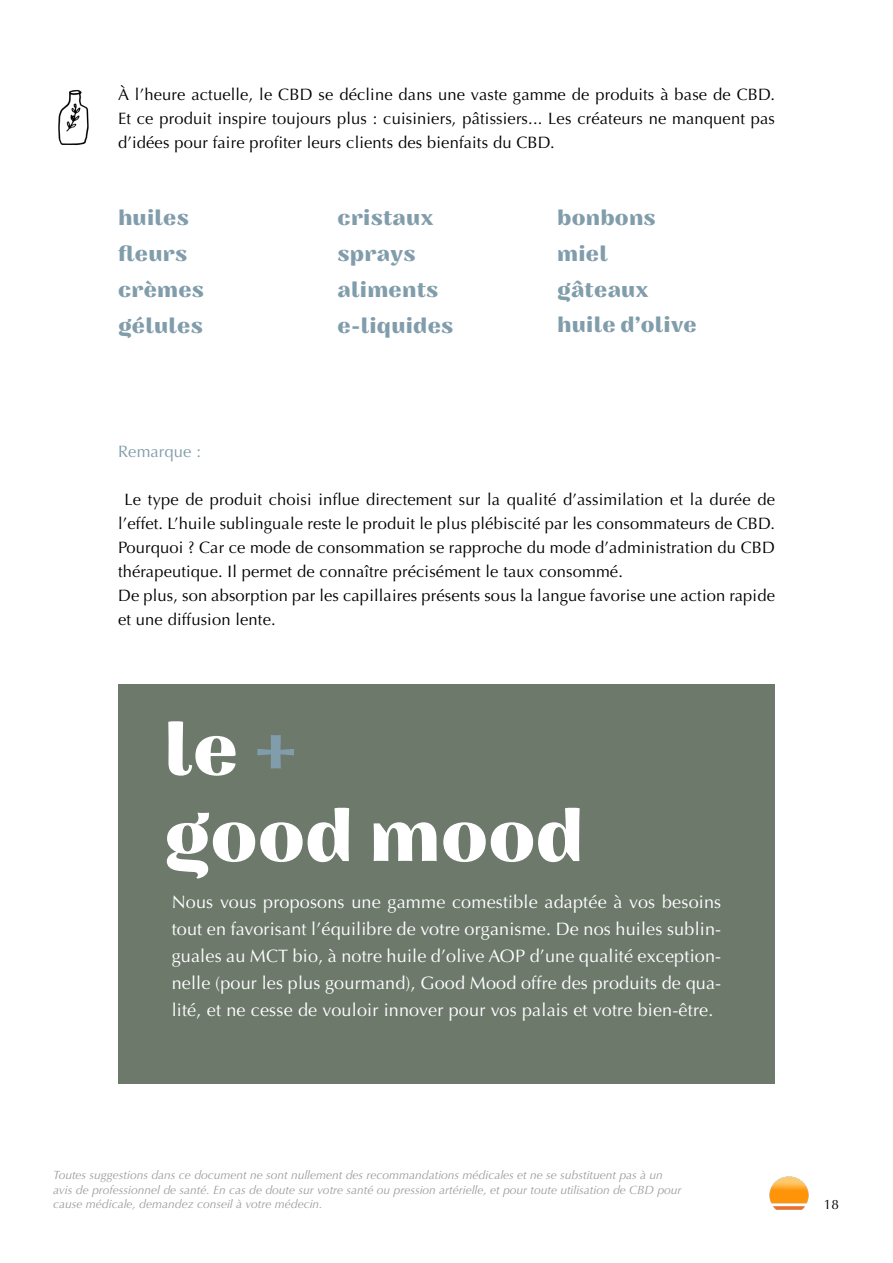
<style>
.page{position:relative;width:893px;height:1263px;background:#fff}
.page>*{position:absolute;margin:0;border:0;box-sizing:border-box;transform-origin:0 0}
.t1{font:700 72px/86.4px "Nazare";color:#fff}
.t2{font:700 21px/36px "Nazare";letter-spacing:.01em;color:#819dab}
.t3{font:18px/27px "Optima";letter-spacing:.01em;color:#fff;text-align:justify}
.t4{font:16.5px/24px "Optima";letter-spacing:.01em;color:#000;text-align:justify}
.t5{font:16.5px "Optima";letter-spacing:.01em;color:#819dab}
.t6{font:13.5px "Optima";color:#000}
.t7{font:italic 12px/14.4px "Optima";color:#9d9d9c}
.s1{color:#819dab}
</style>
<div class="page">
<div style="left:118px;top:684px;width:657px;height:400px;background:#6c796b"></div>
<img style="left:769px;top:1176px;width:40px;height:34px">
<img style="left:58px;top:89px;width:31px;height:57px">
<p class="t4" style="left:118px;top:83px;width:658px">À l’heure actuelle, le CBD se décline dans une vaste gamme de produits à base de CBD.<br>Et ce produit inspire toujours plus : cuisiniers, pâtissiers... Les créateurs ne manquent pas d’idées pour faire profiter leurs clients des bienfaits du CBD.</p>
<p class="t2" style="left:118px;top:200px;width:88px">huiles fleurs crèmes gélules</p>
<p class="t2" style="left:338px;top:200px;width:117px">cristaux sprays aliments e-liquides</p>
<p class="t2" style="left:557px;top:200px;width:141px">bonbons miel gâteaux huile d’olive</p>
<p class="t5" style="left:118px;top:442px;width:85px">Remarque :</p>
<p class="t4" style="left:118px;top:488px;width:658px;text-align:left;text-indent:7px">Le type de produit choisi influe directement sur la qualité d’assimilation et la durée de l’effet. L’huile sublinguale reste le produit le plus plébiscité par les consommateurs de CBD.<br>Pourquoi ? Car ce mode de consommation se rapproche du mode d’administration du CBD thérapeutique. Il permet de connaître précisément le taux consommé.<br>De plus, son absorption par les capillaires présents sous la langue favorise une action rapide et une diffusion lente.</p>
<h1 class="t1" style="left:164px;top:708px;width:422px">le <span class="s1">+<br></span>good mood</h1>
<p class="t3" style="left:172px;top:889px;width:551px">Nous vous proposons une gamme comestible adaptée à vos besoins tout en favorisant l’équilibre de votre organisme. De nos huiles sublin&shy;guales au MCT bio, à notre huile d’olive AOP d’une qualité exception&shy;nelle (pour les plus gourmand), Good Mood offre des produits de qua&shy;lité, et ne cesse de vouloir innover pour vos palais et votre bien-être.</p>
<p class="t7" style="left:53px;top:1168px;width:630px">Toutes suggestions dans ce document ne sont nullement des recommandations médicales et ne se substituent pas à un avis de professionnel de santé. En cas de doute sur votre santé ou pression artérielle, et pour toute utilisation de CBD pour cause médicale, demandez conseil à votre médecin.</p>
<p class="t6" style="left:824px;top:1196px;width:17px">18</p>
</div>
